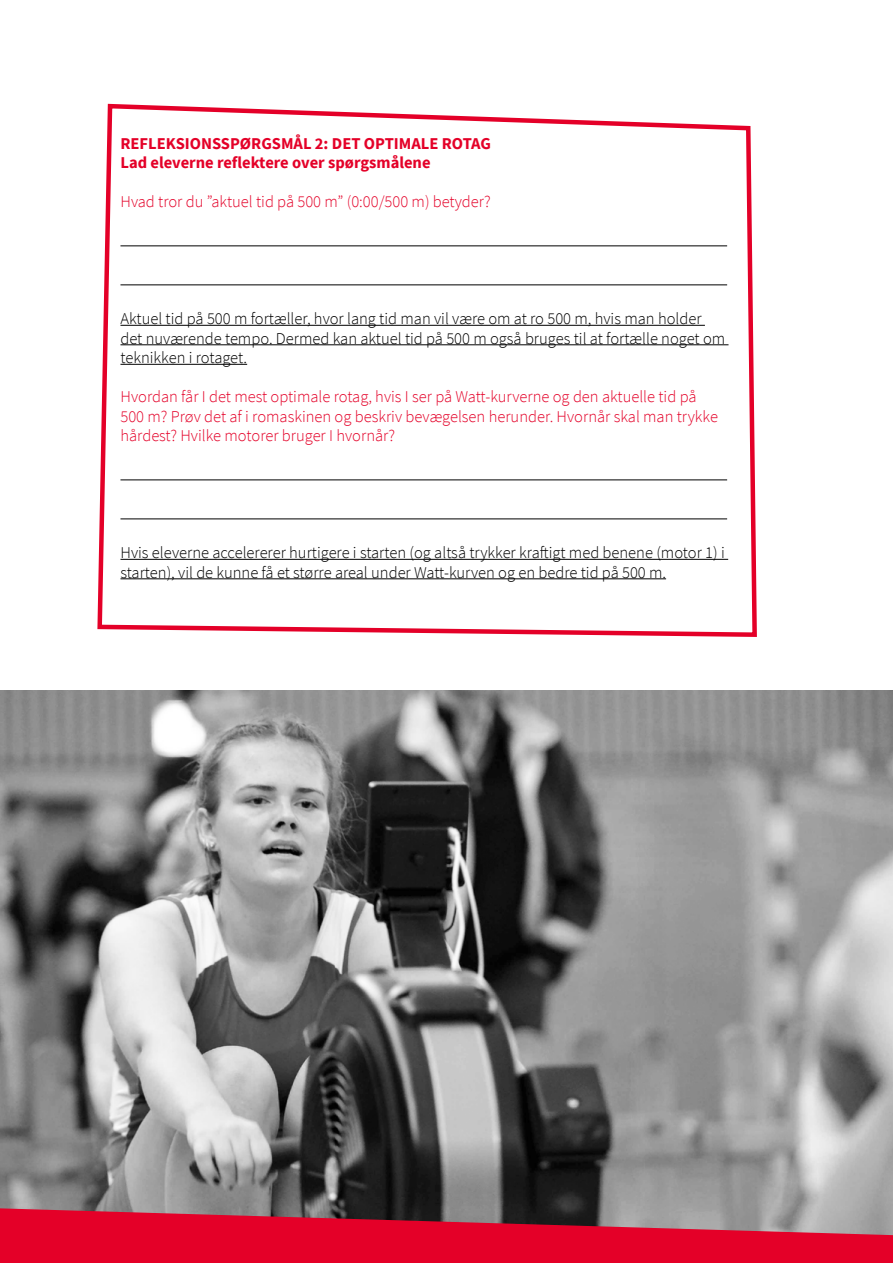
<style>
.page{position:relative;width:893px;height:1263px;background:#fff}
.page>*{position:absolute;margin:0;border:0;box-sizing:border-box;transform-origin:0 0}
.t1{font:300 16.5px/19.5px "Source Sans Pro";color:#000}
.t2{font:300 16.5px/19.5px "Source Sans Pro";color:#e40028}
.t3{font:700 16.5px/19.5px "Source Sans Pro";color:#e40028}
</style>
<div class="page">
<img style="left:0;top:691px;width:893px;height:485px">
<svg style="left:0;top:1176px;width:893px;height:87px;background:#aa3d50"></svg>
<svg style="left:97px;top:103px;width:660px;height:534px"></svg>
<hr style="left:120px;top:325px;width:585px;height:1px;background:#000">
<hr style="left:120px;top:344px;width:608px;height:1px;background:#000">
<hr style="left:120px;top:364px;width:127px;height:1px;background:#000">
<hr style="left:120px;top:559px;width:608px;height:1px;background:#000">
<hr style="left:120px;top:578px;width:546px;height:1px;background:#000">
<hr style="left:120px;top:246px;width:607px;height:1px;background:#000">
<hr style="left:120px;top:285px;width:607px;height:1px;background:#000">
<hr style="left:120px;top:480px;width:607px;height:1px;background:#000">
<hr style="left:120px;top:519px;width:607px;height:1px;background:#000">
<p class="t3" style="left:120px;top:133px;width:372px">REFLEKSIONSSPØRGSMÅL 2: DET OPTIMALE ROTAG<br>Lad eleverne reflektere over spørgsmålene</p>
<p class="t2" style="left:120px;top:192px;width:372px">Hvad tror du ”aktuel tid på 500 m” (0:00/500 m) betyder?</p>
<p class="t1" style="left:120px;top:309px;width:606px">Aktuel tid på 500 m fortæller, hvor lang tid man vil være om at ro 500 m, hvis man holder det nuværende tempo. Dermed kan aktuel tid på 500 m også bruges til at fortælle noget om teknikken i rotaget.</p>
<p class="t2" style="left:120px;top:387px;width:599px">Hvordan får I det mest optimale rotag, hvis I ser på Watt-kurverne og den aktuelle tid på<br>500 m? Prøv det af i romaskinen og beskriv bevægelsen herunder. Hvornår skal man trykke hårdest? Hvilke motorer bruger I hvornår?</p>
<p class="t1" style="left:120px;top:543px;width:606px">Hvis eleverne accelererer hurtigere i starten (og altså trykker kraftigt med benene (motor 1) i starten), vil de kunne få et større areal under Watt-kurven og en bedre tid på 500 m.</p>
</div>
